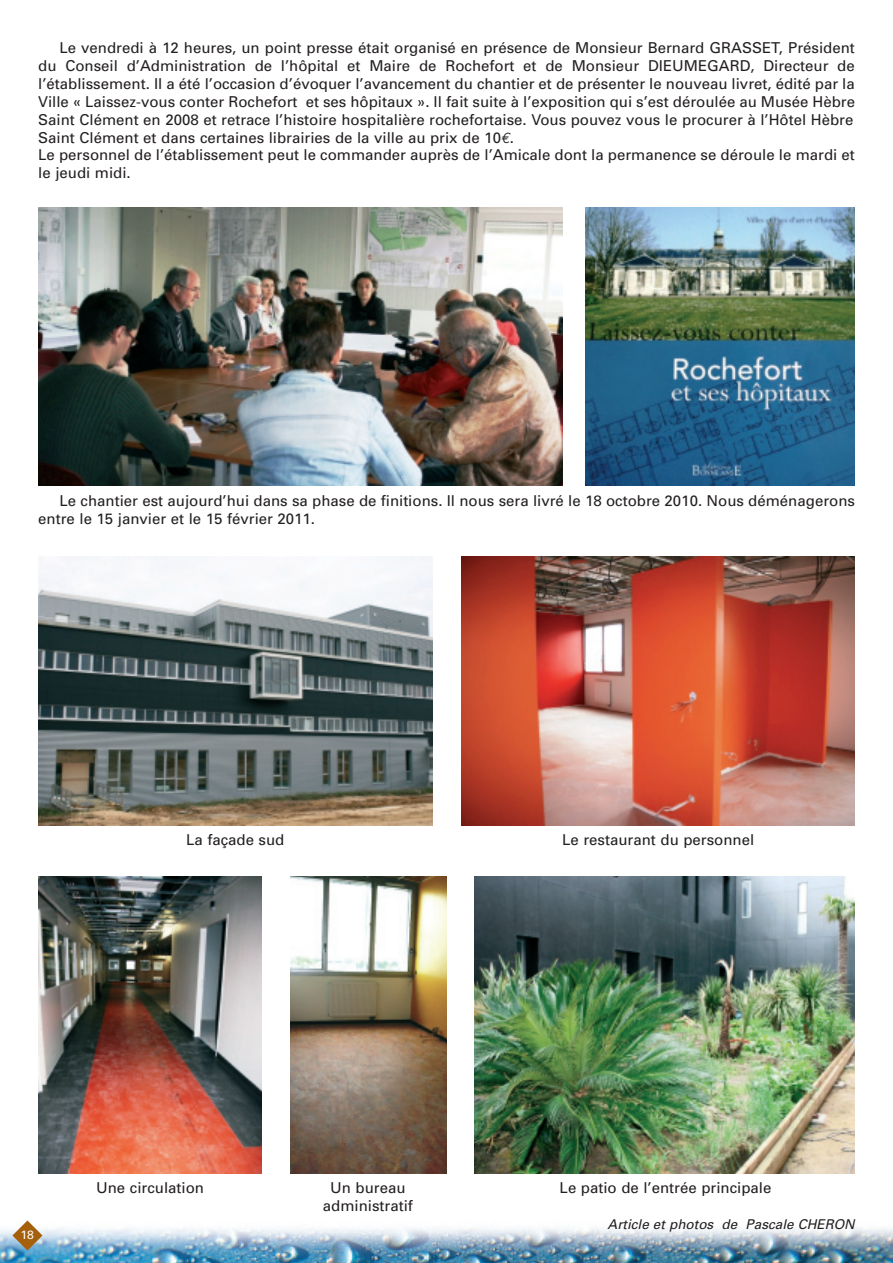
<style>
.page{position:relative;width:893px;height:1263px;background:#fff}
.page>*{position:absolute;margin:0;border:0;box-sizing:border-box;transform-origin:0 0}
.t1{font:15px/17.9px "Univers";color:#231f20}
.t2{font:italic 13.5px "Univers";color:#231f20}
.t3{font:12px "Univers";color:#fff}
.s1{font-family:"Euro Mono";font-style:italic}
</style>
<div class="page">
<img style="left:0;top:1227px;width:893px;height:36px">
<svg style="left:12px;top:1220px;width:30px;height:30px"></svg>
<img style="left:38px;top:208px;width:525px;height:277px">
<img style="left:586px;top:208px;width:269px;height:278px">
<img style="left:38px;top:557px;width:394px;height:269px">
<img style="left:461px;top:557px;width:394px;height:269px">
<img style="left:38px;top:876px;width:224px;height:298px">
<img style="left:291px;top:876px;width:155px;height:298px">
<img style="left:474px;top:876px;width:381px;height:298px">
<p class="t1" style="left:38px;top:40px;width:818px;text-indent:21px">Le vendredi à 12 heures, un point presse était organisé en présence de Monsieur Bernard GRASSET, Président du Conseil d’Administration de l’hôpital et Maire de Rochefort et de Monsieur DIEUMEGARD, Directeur de l’établissement. Il a été l’occasion d’évoquer l’avancement du chantier et de présenter le nouveau livret, édité par la Ville « Laissez-vous conter Rochefort et ses hôpitaux ». Il fait suite à l’exposition qui s’est déroulée au Musée Hèbre Saint Clément en 2008 et retrace l’histoire hospitalière rochefortaise. Vous pouvez vous le procurer à l’Hôtel Hèbre Saint Clément et dans certaines librairies de la ville au prix de 10<span class="s1">€</span>.<br>Le personnel de l’établissement peut le commander auprès de l’Amicale dont la permanence se déroule le mardi et le jeudi midi.</p>
<p class="t1" style="left:38px;top:493px;width:818px;text-indent:21px">Le chantier est aujourd’hui dans sa phase de finitions. Il nous sera livré le 18 octobre 2010. Nous déménagerons entre le 15 janvier et le 15 février 2011.</p>
<p class="t1" style="left:186px;top:832px;width:100px">La façade sud</p>
<p class="t1" style="left:562px;top:832px;width:194px">Le restaurant du personnel</p>
<p class="t3" style="left:21px;top:1230px;width:15px">18</p>
<p class="t1" style="left:96px;top:1180px;width:109px">Une circulation</p>
<p class="t1" style="left:323px;top:1180px;width:91px;text-align:center">Un bureau administratif</p>
<p class="t1" style="left:560px;top:1180px;width:213px">Le patio de l’entrée principale</p>
<p class="t2" style="left:608px;top:1219px;width:251px">Article et photos de Pascale CHERON</p>
</div>
